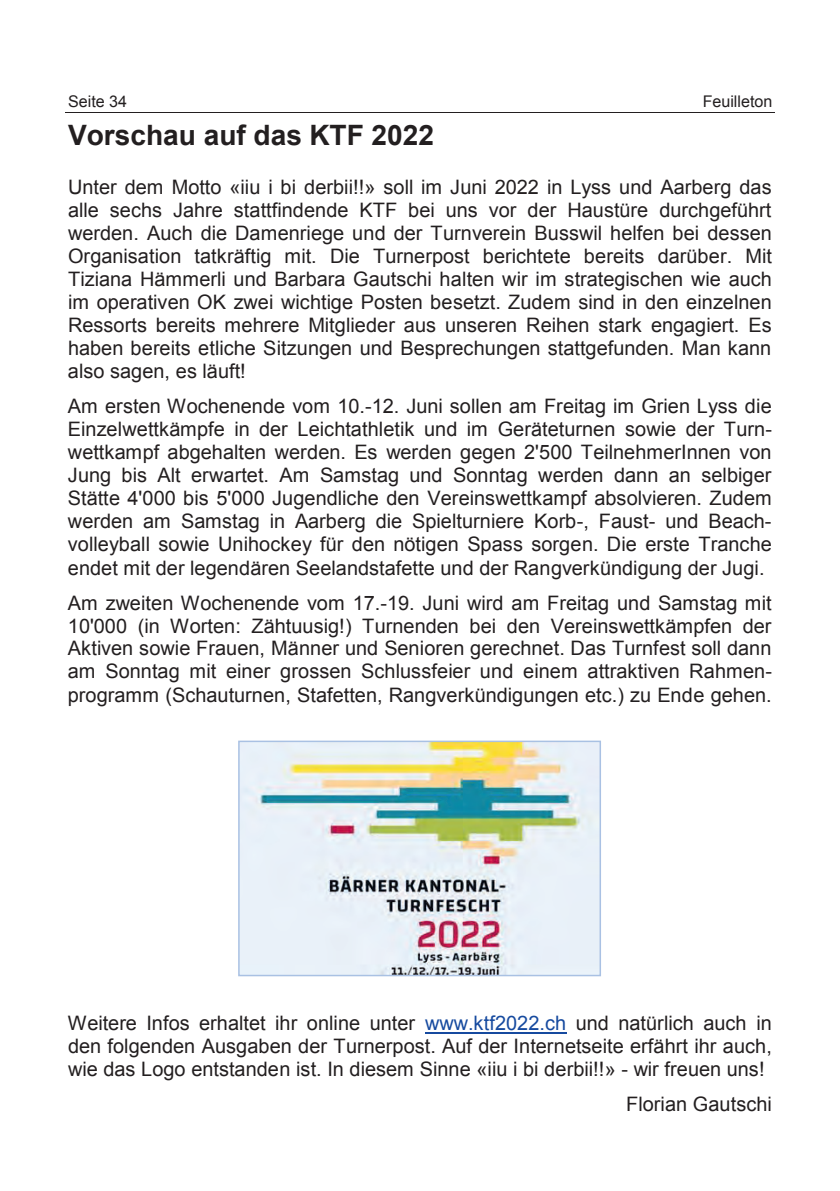
<style>
.page{position:relative;width:840px;height:1191px;background:#fff}
.page>*{position:absolute;margin:0;border:0;box-sizing:border-box;transform-origin:0 0}
.t1{font:700 28px "Arial";color:#231f20}
.t2{font:20px/23px "Arial";color:#231f20;text-align:justify}
.t3{font:16px "Arial";color:#231f20}
.s1{color:#164a9f}
</style>
<div class="page">
<hr style="left:65px;top:112px;width:709px;height:1px;background:#231f20">
<hr style="left:425px;top:1032px;width:141px;height:1px;background:#164a9f">
<img style="left:241px;top:743px;width:356px;height:230px">
<div style="left:238px;top:740px;width:362px;height:236px;border:2px solid #a9c1e3"></div>
<p class="t3" style="left:68px;top:91px;width:60px">Seite 34</p>
<p class="t3" style="left:702px;top:91px;width:71px">Feuilleton</p>
<h1 class="t1" style="left:68px;top:117px;width:367px">Vorschau auf das KTF 2022</h1>
<p class="t2" style="left:68px;top:176px;width:705px">Unter dem Motto «iiu i bi derbii!!» soll im Juni 2022 in Lyss und Aarberg das alle sechs Jahre stattfindende KTF bei uns vor der Haustüre durchgeführt werden. Auch die Damenriege und der Turnverein Busswil helfen bei dessen Organisation tatkräftig mit. Die Turnerpost berichtete bereits darüber. Mit Tiziana Hämmerli und Barbara Gautschi halten wir im strategischen wie auch im operativen OK zwei wichtige Posten besetzt. Zudem sind in den einzelnen Ressorts bereits mehrere Mitglieder aus unseren Reihen stark engagiert. Es haben bereits etliche Sitzungen und Besprechungen stattgefunden. Man kann also sagen, es läuft!</p>
<p class="t2" style="left:68px;top:395px;width:705px">Am ersten Wochenende vom 10.-12. Juni sollen am Freitag im Grien Lyss die Einzelwettkämpfe in der Leichtathletik und im Geräteturnen sowie der Turn&shy;wettkampf abgehalten werden. Es werden gegen 2'500 TeilnehmerInnen von Jung bis Alt erwartet. Am Samstag und Sonntag werden dann an selbiger Stätte 4'000 bis 5'000 Jugendliche den Vereinswettkampf absolvieren. Zudem werden am Samstag in Aarberg die Spielturniere Korb-, Faust- und Beach&shy;volleyball sowie Unihockey für den nötigen Spass sorgen. Die erste Tranche endet mit der legendären Seelandstafette und der Rangverkündigung der Jugi.</p>
<p class="t2" style="left:68px;top:591px;width:705px">Am zweiten Wochenende vom 17.-19. Juni wird am Freitag und Samstag mit 10'000 (in Worten: Zähtuusig!) Turnenden bei den Vereinswettkämpfen der Aktiven sowie Frauen, Männer und Senioren gerechnet. Das Turnfest soll dann am Sonntag mit einer grossen Schlussfeier und einem attraktiven Rahmen&shy;programm (Schauturnen, Stafetten, Rangverkündigungen etc.) zu Ende gehen.</p>
<p class="t2" style="left:68px;top:1012px;width:705px">Weitere Infos erhaltet ihr online unter <span class="s1">www.ktf2022.ch</span> und natürlich auch in den folgenden Ausgaben der Turnerpost. Auf der Internetseite erfährt ihr auch, wie das Logo entstanden ist. In diesem Sinne «iiu i bi derbii!!» - wir freuen uns!</p>
<p class="t2" style="left:626px;top:1092px;width:147px">Florian Gautschi</p>
</div>
